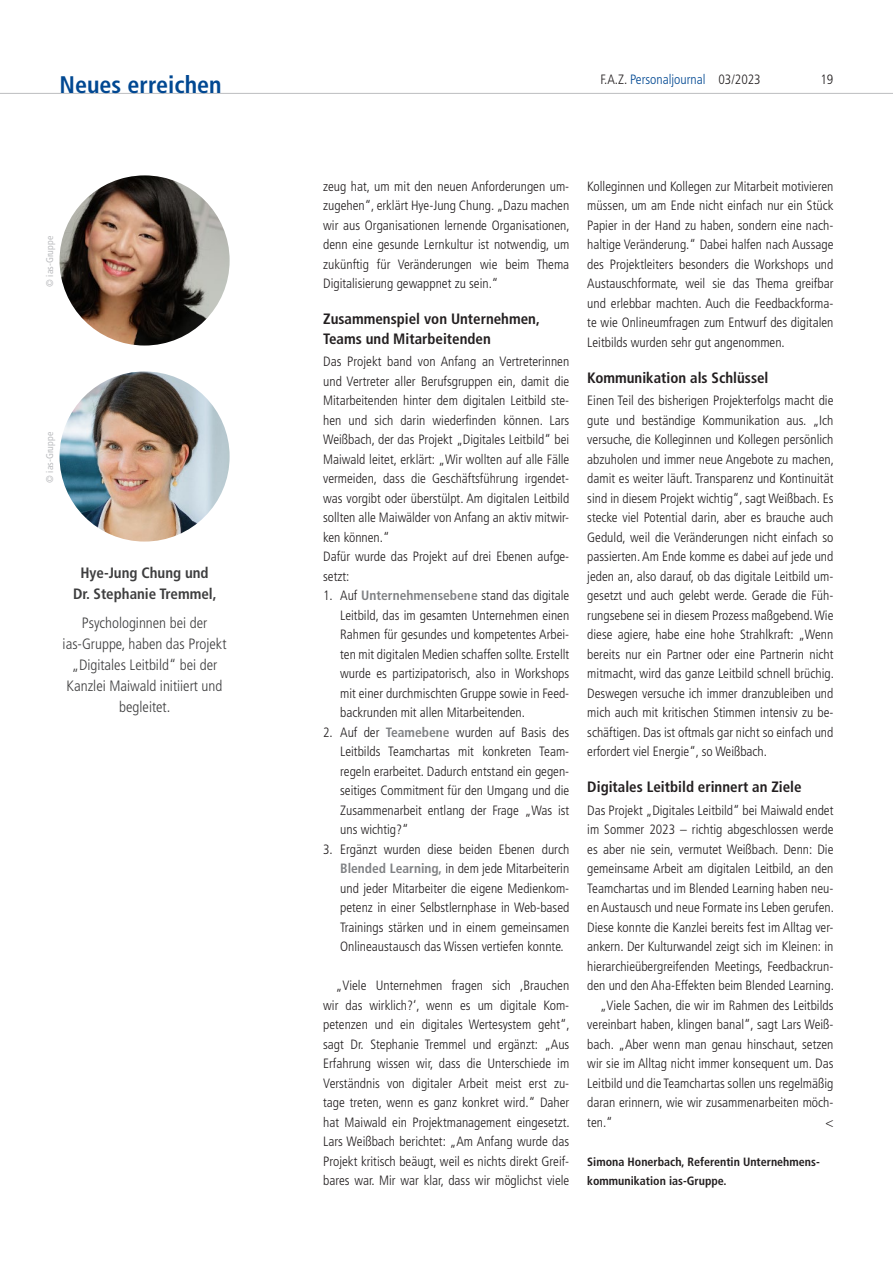
<style>
.page{position:relative;width:893px;height:1263px;background:#fff}
.page>*{position:absolute;margin:0;border:0;box-sizing:border-box;transform-origin:0 0}
.t1{font:700 condensed 24px "Frutiger LT Std";color:#014892}
.t2{font:300 condensed 15px/21px "Frutiger LT Std";color:#3e3e3f;text-align:center}
.t3{font:700 condensed 15px/19.5px "Frutiger LT Std";color:#231f20}
.t4{font:700 condensed 15px/21px "Frutiger LT Std";color:#3e3e3f;text-align:center}
.t5{font:300 condensed 13.5px/19.5px "Frutiger LT Std";color:#231f20;text-align:justify}
.t6{font:300 condensed 13.5px "Frutiger LT Std";color:#014892}
.t7{font:700 condensed 12px/19.5px "Frutiger LT Std";color:#231f20}
.t8{font:condensed 9.75px "Frutiger LT Std";color:#bcbdc0}
.s1{color:#231f20}
.s2{font-weight:700;color:#808285}
</style>
<div class="page">
<hr style="left:0;top:93px;width:893px;height:1px;background:#bcbdc0">
<img style="left:60px;top:175px;width:170px;height:170px;border-radius:85px">
<img style="left:60px;top:371px;width:170px;height:171px;border-radius:85px">
<h1 class="t1" style="left:60px;top:70px;width:164px">Neues erreichen</h1>
<p class="t8" style="left:44px;top:287px;width:52px;rotate:-90deg">© ias-Gruppe</p>
<p class="t8" style="left:44px;top:483px;width:52px;rotate:-90deg">© ias-Gruppe</p>
<p class="t4" style="left:73px;top:562px;width:145px">Hye-Jung Chung und<br>Dr. Stephanie Tremmel,</p>
<p class="t2" style="left:63px;top:613px;width:165px">Psychologinnen bei der ias-Gruppe, haben das Projekt „Digitales Leitbild“ bei der<br>Kanzlei Maiwald initiiert und begleitet.</p>
<p class="t6" style="left:600px;top:72px;width:162px"><span class="s1">F.A.Z.</span> Personaljournal <span class="s1">03/2023</span></p>
<p class="t5" style="left:820px;top:70px;width:14px">19</p>
<p class="t5" style="left:323px;top:176px;width:248px">zeug hat, um mit den neuen Anforderungen um&shy;zugehen“, erklärt Hye-Jung Chung. „Dazu machen wir aus Organisationen lernende Organisationen, denn eine gesunde Lernkultur ist notwendig, um zukünftig für Veränderungen wie beim Thema Digitalisierung gewappnet zu sein.“</p>
<p class="t3" style="left:323px;top:309px;width:218px">Zusammenspiel von Unternehmen,<br>Teams und Mitarbeitenden</p>
<p class="t5" style="left:323px;top:352px;width:248px;text-align:left">Das Projekt band von Anfang an Vertreterinnen und Vertreter aller Berufsgruppen ein, damit die Mitarbeitenden hinter dem digitalen Leitbild ste&shy;hen und sich darin wiederfinden können. Lars Weißbach, der das Projekt „Digitales Leitbild“ bei Maiwald leitet, erklärt: „Wir wollten auf alle Fälle vermeiden, dass die Geschäftsführung irgendet&shy;was vorgibt oder überstülpt. Am digitalen Leitbild sollten alle Maiwälder von Anfang an aktiv mitwir&shy;ken können.“<br>Dafür wurde das Projekt auf drei Ebenen aufge&shy;setzt:</p>
<p class="t5" style="left:340px;top:586px;width:231px;text-indent:-17px">1. Auf <span class="s2">Unternehmensebene</span> stand das digitale Leitbild, das im gesamten Unternehmen einen Rahmen für gesundes und kompetentes Arbei&shy;ten mit digitalen Medien schaffen sollte. Erstellt wurde es partizipatorisch, also in Workshops mit einer durchmischten Gruppe sowie in Feed&shy;backrunden mit allen Mitarbeitenden.</p>
<p class="t5" style="left:340px;top:722px;width:231px;text-indent:-17px">2. Auf der <span class="s2">Teamebene</span> wurden auf Basis des Leitbilds Teamchartas mit konkreten Team&shy;regeln erarbeitet. Dadurch entstand ein gegen&shy;seitiges Commitment für den Umgang und die Zusammenarbeit entlang der Frage „Was ist uns wichtig?“</p>
<p class="t5" style="left:340px;top:839px;width:231px;text-indent:-17px">3. Ergänzt wurden diese beiden Ebenen durch <span class="s2">Blended Learning,</span> in dem jede Mitarbeiterin und jeder Mitarbeiter die eigene Medienkom&shy;petenz in einer Selbstlernphase in Web-based Trainings stärken und in einem gemeinsamen Onlineaustausch das Wissen vertiefen konnte.</p>
<p class="t5" style="left:323px;top:976px;width:248px;text-indent:13px">„Viele Unternehmen fragen sich ,Brauchen wir das wirklich?‘, wenn es um digitale Kom&shy;petenzen und ein digitales Wertesystem geht“, sagt Dr. Stephanie Tremmel und ergänzt: „Aus Erfahrung wissen wir, dass die Unterschiede im Verständnis von digitaler Arbeit meist erst zu&shy;tage treten, wenn es ganz konkret wird.“ Daher hat Maiwald ein Projektmanagement eingesetzt.<br>Lars Weißbach berichtet: „Am Anfang wurde das Projekt kritisch beäugt, weil es nichts direkt Greif&shy;bares war. Mir war klar, dass wir möglichst viele</p>
<p class="t5" style="left:587px;top:176px;width:248px">Kolleginnen und Kollegen zur Mitarbeit motivieren müssen, um am Ende nicht einfach nur ein Stück Papier in der Hand zu haben, sondern eine nach&shy;haltige Veränderung.“ Dabei halfen nach Aussage des Projektleiters besonders die Workshops und Austauschformate, weil sie das Thema greifbar und erlebbar machten. Auch die Feedbackforma&shy;te wie Onlineumfragen zum Entwurf des digitalen Leitbilds wurden sehr gut angenommen.</p>
<p class="t3" style="left:587px;top:368px;width:183px">Kommunikation als Schlüssel</p>
<p class="t5" style="left:587px;top:391px;width:248px">Einen Teil des bisherigen Projekterfolgs macht die gute und beständige Kommunikation aus. „Ich versuche, die Kolleginnen und Kollegen persönlich abzuholen und immer neue Angebote zu machen, damit es weiter läuft. Transparenz und Kontinuität sind in diesem Projekt wichtig“, sagt Weißbach. Es stecke viel Potential darin, aber es brauche auch Geduld, weil die Veränderungen nicht einfach so passierten. Am Ende komme es dabei auf jede und jeden an, also darauf, ob das digitale Leitbild um&shy;gesetzt und auch gelebt werde. Gerade die Füh&shy;rungsebene sei in diesem Prozess maßgebend. Wie diese agiere, habe eine hohe Strahlkraft: „Wenn bereits nur ein Partner oder eine Partnerin nicht mitmacht, wird das ganze Leitbild schnell brüchig.<br>Deswegen versuche ich immer dranzubleiben und mich auch mit kritischen Stimmen intensiv zu be&shy;schäftigen. Das ist oftmals gar nicht so einfach und erfordert viel Energie“, so Weißbach.</p>
<p class="t3" style="left:587px;top:777px;width:216px">Digitales Leitbild erinnert an Ziele</p>
<p class="t5" style="left:587px;top:800px;width:248px">Das Projekt „Digitales Leitbild“ bei Maiwald endet</p>
<p class="t5" style="left:587px;top:820px;width:248px">im Sommer 2023 – richtig abgeschlossen werde</p>
<p class="t5" style="left:587px;top:839px;width:248px">es aber nie sein, vermutet Weißbach. Denn: Die</p>
<p class="t5" style="left:587px;top:859px;width:248px">gemeinsame Arbeit am digitalen Leitbild, an den</p>
<p class="t5" style="left:587px;top:878px;width:248px">Teamchartas und im Blended Learning haben neu-</p>
<p class="t5" style="left:587px;top:898px;width:248px">en Austausch und neue Formate ins Leben gerufen.</p>
<p class="t5" style="left:587px;top:917px;width:248px">Diese konnte die Kanzlei bereits fest im Alltag ver-</p>
<p class="t5" style="left:587px;top:937px;width:248px">ankern. Der Kulturwandel zeigt sich im Kleinen: in</p>
<p class="t5" style="left:587px;top:956px;width:248px">hierarchieübergreifenden Meetings, Feedbackrun-</p>
<p class="t5" style="left:587px;top:976px;width:248px">den und den Aha-Effekten beim Blended Learning.</p>
<p class="t5" style="left:600px;top:995px;width:235px">„Viele Sachen, die wir im Rahmen des Leitbilds</p>
<p class="t5" style="left:587px;top:1015px;width:248px">vereinbart haben, klingen banal“, sagt Lars Weiß-</p>
<p class="t5" style="left:587px;top:1034px;width:248px">bach. „Aber wenn man genau hinschaut, setzen</p>
<p class="t5" style="left:587px;top:1054px;width:248px">wir sie im Alltag nicht immer konsequent um. Das</p>
<p class="t5" style="left:587px;top:1073px;width:248px">Leitbild und die Teamchartas sollen uns regelmäßig</p>
<p class="t5" style="left:587px;top:1093px;width:248px">daran erinnern, wie wir zusammenarbeiten möch-</p>
<p class="t5" style="left:587px;top:1112px;width:27px">ten.“</p>
<p class="t5" style="left:825px;top:1112px;width:10px">&lt;</p>
<p class="t7" style="left:587px;top:1152px;width:234px">Simona Honerbach, Referentin Unternehmens&shy;kommunikation ias-Gruppe.</p>
</div>
